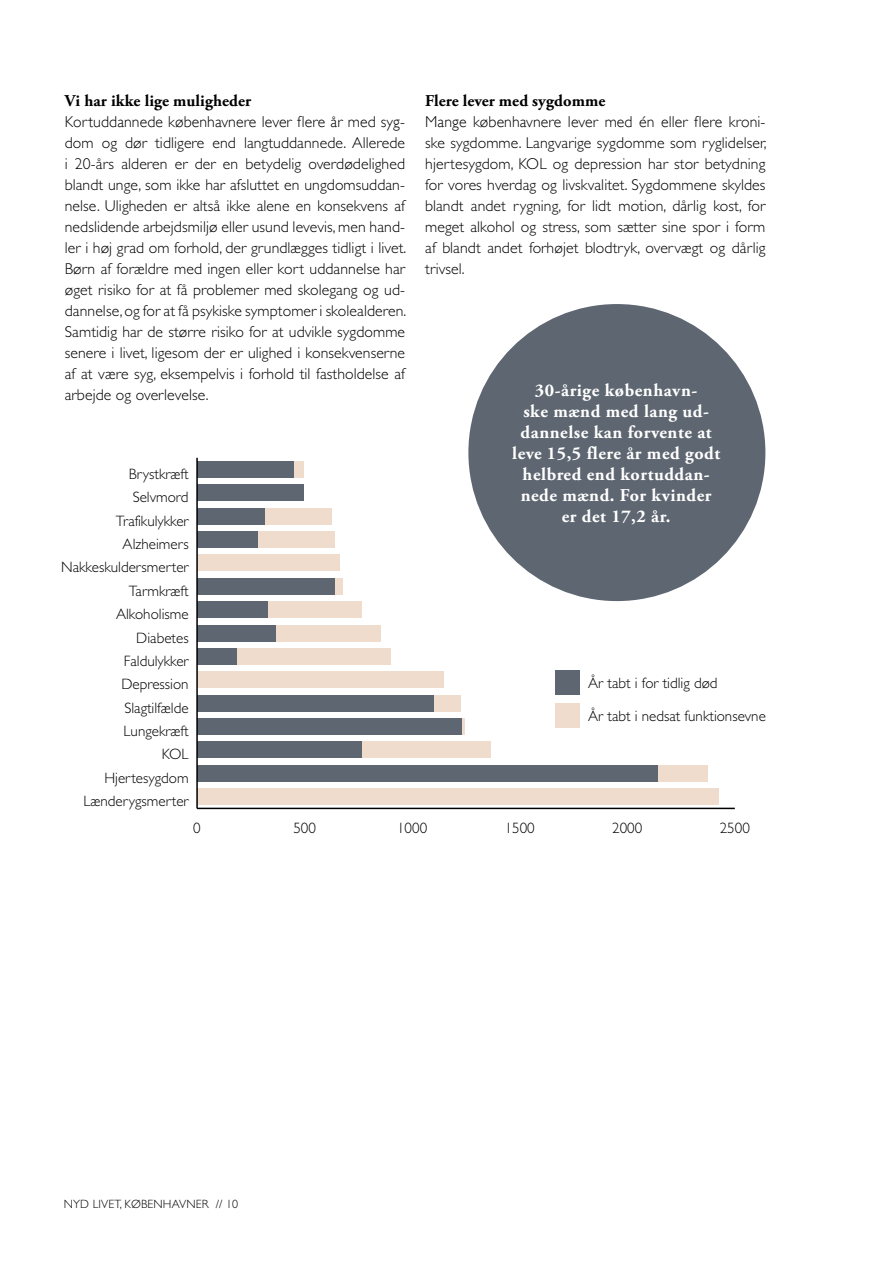
<style>
.page{position:relative;width:893px;height:1263px;background:#fff}
.page>*{position:absolute;margin:0;border:0;box-sizing:border-box;transform-origin:0 0}
.t1{font:700 18px/21px "Adobe Garamond Pro";letter-spacing:.03em;color:#fff;text-align:center}
.t2{font:700 16.5px "Adobe Garamond Pro";letter-spacing:.005em;color:#000}
.t3{font:300 15.75px/21px "Gill Sans";letter-spacing:.005em;color:#000;text-align:justify}
.t4{font:15.75px "Gill Sans MT Light 2";letter-spacing:.005em;color:#000}
.t5{font:300 15px "Gill Sans";color:#000}
.t6{font:300 12px "Gill Sans";letter-spacing:.01em;color:#000}
.s1{font-family:"Gill Sans";font-weight:300}
</style>
<div class="page">
<div style="left:293px;top:461px;width:11px;height:17px;background:#f0dccd"></div>
<svg style="left:303px;top:484px;width:1px;height:17px"></svg>
<div style="left:265px;top:508px;width:67px;height:17px;background:#f0dccd"></div>
<div style="left:258px;top:531px;width:77px;height:17px;background:#f0dccd"></div>
<div style="left:197px;top:554px;width:142px;height:17px;background:#f0dccd"></div>
<div style="left:335px;top:578px;width:7px;height:17px;background:#f0dccd"></div>
<div style="left:268px;top:601px;width:94px;height:17px;background:#f0dccd"></div>
<div style="left:275px;top:625px;width:106px;height:16px;background:#f0dccd"></div>
<div style="left:237px;top:648px;width:153px;height:17px;background:#f0dccd"></div>
<div style="left:197px;top:671px;width:246px;height:17px;background:#f0dccd"></div>
<div style="left:434px;top:695px;width:27px;height:17px;background:#f0dccd"></div>
<svg style="left:461px;top:718px;width:4px;height:17px"></svg>
<div style="left:361px;top:741px;width:130px;height:17px;background:#f0dccd"></div>
<div style="left:657px;top:765px;width:51px;height:17px;background:#f0dccd"></div>
<div style="left:197px;top:788px;width:522px;height:17px;background:#f0dccd"></div>
<div style="left:197px;top:461px;width:96px;height:17px;background:#5e6671"></div>
<div style="left:197px;top:484px;width:106px;height:17px;background:#5e6671"></div>
<div style="left:197px;top:508px;width:68px;height:17px;background:#5e6671"></div>
<div style="left:197px;top:531px;width:61px;height:17px;background:#5e6671"></div>
<div style="left:197px;top:578px;width:138px;height:17px;background:#5e6671"></div>
<div style="left:197px;top:601px;width:71px;height:17px;background:#5e6671"></div>
<div style="left:197px;top:625px;width:78px;height:16px;background:#5e6671"></div>
<div style="left:197px;top:648px;width:40px;height:17px;background:#5e6671"></div>
<div style="left:197px;top:695px;width:237px;height:17px;background:#5e6671"></div>
<div style="left:197px;top:718px;width:264px;height:17px;background:#5e6671"></div>
<div style="left:197px;top:741px;width:164px;height:17px;background:#5e6671"></div>
<div style="left:197px;top:765px;width:460px;height:17px;background:#5e6671"></div>
<hr style="left:197px;top:808px;width:538px;height:1px;background:#000">
<hr style="left:196px;top:458px;width:2px;height:350px;background:#000">
<div style="left:555px;top:703px;width:25px;height:24px;background:#f0dccd"></div>
<div style="left:555px;top:670px;width:25px;height:24px;background:#5e6671"></div>
<div style="left:468px;top:304px;width:297px;height:297px;background:#5e6671;border-radius:50%"></div>
<p class="t2" style="left:65px;top:91px;width:188px">Vi har ikke lige muligheder</p>
<p class="t4" style="left:65px;top:112px;width:342px">Kortuddannede københavnere lever flere år med syg<span class="s1">-</span></p>
<p class="t3" style="left:65px;top:133px;width:343px">dom og dør tidligere end langtuddannede. Allerede i 20-års alderen er der en betydelig overdødelighed blandt unge, som ikke har afsluttet en ungdomsuddan&shy;nelse. Uligheden er altså ikke alene en konsekvens af nedslidende arbejdsmiljø eller usund levevis, men hand&shy;ler i høj grad om forhold, der grundlægges tidligt i livet.<br>Børn af forældre med ingen eller kort uddannelse har øget risiko for at få problemer med skolegang og ud&shy;dannelse, og for at få psykiske symptomer i skolealderen.<br>Samtidig har de større risiko for at udvikle sygdomme senere i livet, ligesom der er ulighed i konsekvenserne af at være syg, eksempelvis i forhold til fastholdelse af arbejde og overlevelse.</p>
<p class="t5" style="left:129px;top:465px;width:61px">Brystkræft</p>
<p class="t5" style="left:133px;top:489px;width:57px">Selvmord</p>
<p class="t5" style="left:116px;top:512px;width:74px">Trafikulykker</p>
<p class="t5" style="left:123px;top:536px;width:67px">Alzheimers</p>
<p class="t5" style="left:61px;top:559px;width:129px">Nakkeskuldersmerter</p>
<p class="t5" style="left:129px;top:582px;width:61px">Tarmkræft</p>
<p class="t5" style="left:116px;top:606px;width:74px">Alkoholisme</p>
<p class="t5" style="left:136px;top:629px;width:54px">Diabetes</p>
<p class="t5" style="left:124px;top:652px;width:66px">Faldulykker</p>
<p class="t5" style="left:121px;top:676px;width:69px">Depression</p>
<p class="t5" style="left:124px;top:699px;width:66px">Slagtilfælde</p>
<p class="t5" style="left:124px;top:723px;width:67px">Lungekræft</p>
<p class="t5" style="left:162px;top:746px;width:28px">KOL</p>
<p class="t5" style="left:104px;top:769px;width:86px">Hjertesygdom</p>
<p class="t5" style="left:83px;top:793px;width:107px">Lænderygsmerter</p>
<p class="t2" style="left:425px;top:91px;width:182px">Flere lever med sygdomme</p>
<p class="t4" style="left:425px;top:112px;width:342px">Mange københavnere lever med én eller flere kroni<span class="s1">-</span></p>
<p class="t3" style="left:425px;top:133px;width:343px">ske sygdomme. Langvarige sygdomme som ryglidelser, hjertesygdom, KOL og depression har stor betydning for vores hverdag og livskvalitet. Sygdommene skyldes blandt andet rygning, for lidt motion, dårlig kost, for meget alkohol og stress, som sætter sine spor i form af blandt andet forhøjet blodtryk, overvægt og dårlig trivsel.</p>
<p class="t1" style="left:512px;top:380px;width:210px">30-årige københavn-<br>ske mænd med lang ud&shy;dannelse kan forvente at leve 15,5 flere år med godt helbred end kortuddan&shy;nede mænd. For kvinder er det 17,2 år.</p>
<p class="t5" style="left:588px;top:674px;width:131px">År tabt i for tidlig død</p>
<p class="t5" style="left:588px;top:708px;width:179px">År tabt i nedsat funktionsevne</p>
<p class="t5" style="left:193px;top:819px;width:9px">0</p>
<p class="t5" style="left:293px;top:819px;width:24px">500</p>
<p class="t5" style="left:397px;top:819px;width:32px">1000</p>
<p class="t5" style="left:505px;top:819px;width:32px">1500</p>
<p class="t5" style="left:612px;top:819px;width:32px">2000</p>
<p class="t5" style="left:720px;top:819px;width:32px">2500</p>
<p class="t6" style="left:64px;top:1198px;width:176px">NYD LIVET, KØBENHAVNER // 10</p>
</div>
